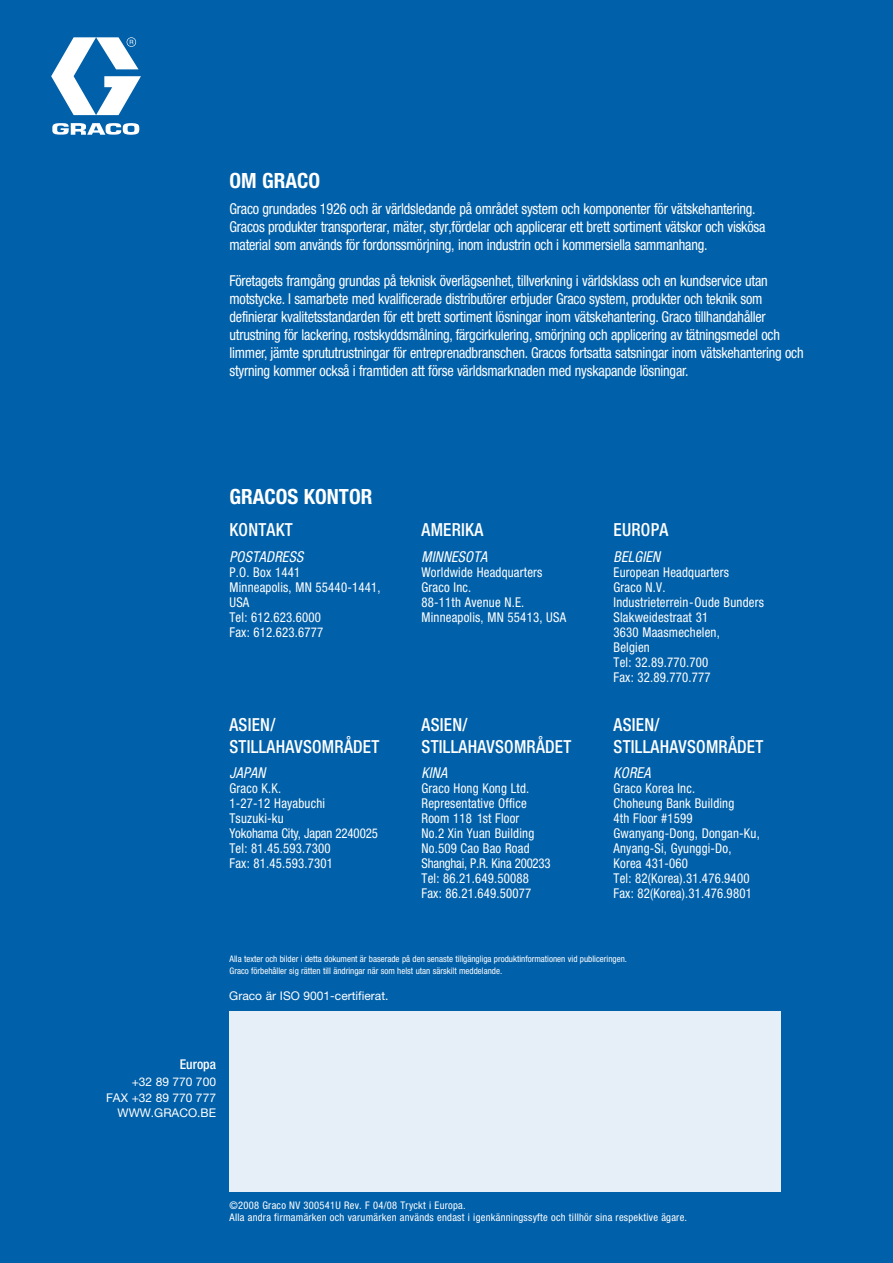
<style>
.page{position:relative;width:893px;height:1263px;background:#0060a9}
.page>*{position:absolute;margin:0;border:0;box-sizing:border-box;transform-origin:0 0}
.t1{font:700 condensed 21px "Helvetica Neue LT Std";color:#fff}
.t2{font:500 condensed 18px/21.6px "Helvetica Neue LT Std";letter-spacing:.015em;color:#fff;scale:.95 1}
.t3{font:condensed 15px/18px "Helvetica Neue LT Std";letter-spacing:-.015em;color:#fff;scale:.95 1}
.t4{font:italic condensed 15px "Helvetica Neue LT Std";letter-spacing:.015em;color:#fff;scale:.95 1}
.t5{font:condensed 13.5px/15px "Helvetica Neue LT Std";letter-spacing:.015em;color:#fff;scale:.95 1}
.t6{font:500 condensed 13.5px "Helvetica Neue LT Std";color:#fff}
.t7{font:12px/16.5px "Helvetica Neue LT Std";color:#fff;text-align:right}
.t8{font:condensed 10.5px/12px "Helvetica Neue LT Std";letter-spacing:.025em;color:#fff}
.t9{font:condensed 9px/12px "Helvetica Neue LT Std";color:#fff}
</style>
<div class="page">
<div style="left:229px;top:1011px;width:552px;height:180px;background:#e6eff7"></div>
<svg style="left:51px;top:37px;width:90px;height:98px"></svg>
<h1 class="t1" style="left:229px;top:173px;width:92px">OM GRACO</h1>
<p class="t3" style="left:229px;top:201px;width:566px">Graco grundades 1926 och är världsledande på området system och komponenter för vätskehantering.<br>Gracos produkter transporterar, mäter, styr,fördelar och applicerar ett brett sortiment vätskor och viskösa material som används för fordonssmörjning, inom industrin och i kommersiella sammanhang.</p>
<p class="t3" style="left:229px;top:273px;width:606px">Företagets framgång grundas på teknisk överlägsenhet, tillverkning i världsklass och en kundservice utan motstycke. I samarbete med kvalificerade distributörer erbjuder Graco system, produkter och teknik som definierar kvalitetsstandarden för ett brett sortiment lösningar inom vätskehantering. Graco tillhandahåller utrustning för lackering, rostskyddsmålning, färgcirkulering, smörjning och applicering av tätningsmedel och limmer, jämte sprututrustningar för entreprenadbranschen. Gracos fortsatta satsningar inom vätskehantering och styrning kommer också i framtiden att förse världsmarknaden med nyskapande lösningar.</p>
<h1 class="t1" style="left:229px;top:489px;width:144px">GRACOS KONTOR</h1>
<p class="t2" style="left:229px;top:521px;width:68px">KONTAKT</p>
<p class="t4" style="left:229px;top:551px;width:79px">POSTADRESS</p>
<p class="t5" style="left:229px;top:566px;width:160px">P.O. Box 1441<br>Minneapolis, MN 55440-1441,<br>USA<br>Tel: 612.623.6000<br>Fax: 612.623.6777</p>
<p class="t2" style="left:229px;top:716px;width:159px">ASIEN/<br>STILLAHAVSOMRÅDET</p>
<p class="t4" style="left:229px;top:768px;width:39px">JAPAN</p>
<p class="t5" style="left:229px;top:783px;width:158px">Graco K.K.<br>1-27-12 Hayabuchi<br>Tsuzuki-ku<br>Yokohama City, Japan 2240025<br>Tel: 81.45.593.7300<br>Fax: 81.45.593.7301</p>
<p class="t2" style="left:421px;top:521px;width:66px">AMERIKA</p>
<p class="t4" style="left:421px;top:551px;width:71px">MINNESOTA</p>
<p class="t5" style="left:421px;top:566px;width:154px">Worldwide Headquarters<br>Graco Inc.<br>88-11th Avenue N.E.<br>Minneapolis, MN 55413, USA</p>
<p class="t2" style="left:421px;top:716px;width:159px">ASIEN/<br>STILLAHAVSOMRÅDET</p>
<p class="t4" style="left:421px;top:768px;width:29px">KINA</p>
<p class="t5" style="left:421px;top:783px;width:137px">Graco Hong Kong Ltd.<br>Representative Office<br>Room 118 1st Floor<br>No.2 Xin Yuan Building<br>No.509 Cao Bao Road<br>Shanghai, P.R. Kina 200233<br>Tel: 86.21.649.50088<br>Fax: 86.21.649.50077</p>
<p class="t2" style="left:613px;top:521px;width:59px">EUROPA</p>
<p class="t4" style="left:613px;top:551px;width:51px">BELGIEN</p>
<p class="t5" style="left:613px;top:566px;width:160px">European Headquarters<br>Graco N.V.<br>Industrieterrein-Oude Bunders<br>Slakweidestraat 31<br>3630 Maasmechelen,<br>Belgien<br>Tel: 32.89.770.700<br>Fax: 32.89.770.777</p>
<p class="t2" style="left:613px;top:716px;width:159px">ASIEN/<br>STILLAHAVSOMRÅDET</p>
<p class="t4" style="left:613px;top:768px;width:40px">KOREA</p>
<p class="t5" style="left:613px;top:783px;width:155px">Graco Korea Inc.<br>Choheung Bank Building<br>4th Floor #1599<br>Gwanyang-Dong, Dongan-Ku,<br>Anyang-Si, Gyunggi-Do,<br>Korea 431-060<br>Tel: 82(Korea).31.476.9400<br>Fax: 82(Korea).31.476.9801</p>
<p class="t9" style="left:229px;top:954px;width:399px">Alla texter och bilder i detta dokument är baserade på den senaste tillgängliga produktinformationen vid publiceringen.<br>Graco förbehåller sig rätten till ändringar när som helst utan särskilt meddelande.</p>
<p class="t7" style="left:229px;top:989px;width:161px">Graco är ISO 9001-certifierat.</p>
<p class="t6" style="left:180px;top:1060px;width:38px">Europa</p>
<p class="t7" style="left:106px;top:1075px;width:111px">+32 89 770 700<br>FAX +32 89 770 777</p>
<p class="t7" style="left:118px;top:1106px;width:100px">WWW.GRACO.BE</p>
<p class="t8" style="left:229px;top:1201px;width:459px">©2008 Graco NV 300541U Rev. F 04/08 Tryckt i Europa.<br>Alla andra firmamärken och varumärken används endast i igenkänningssyfte och tillhör sina respektive ägare.</p>
</div>
